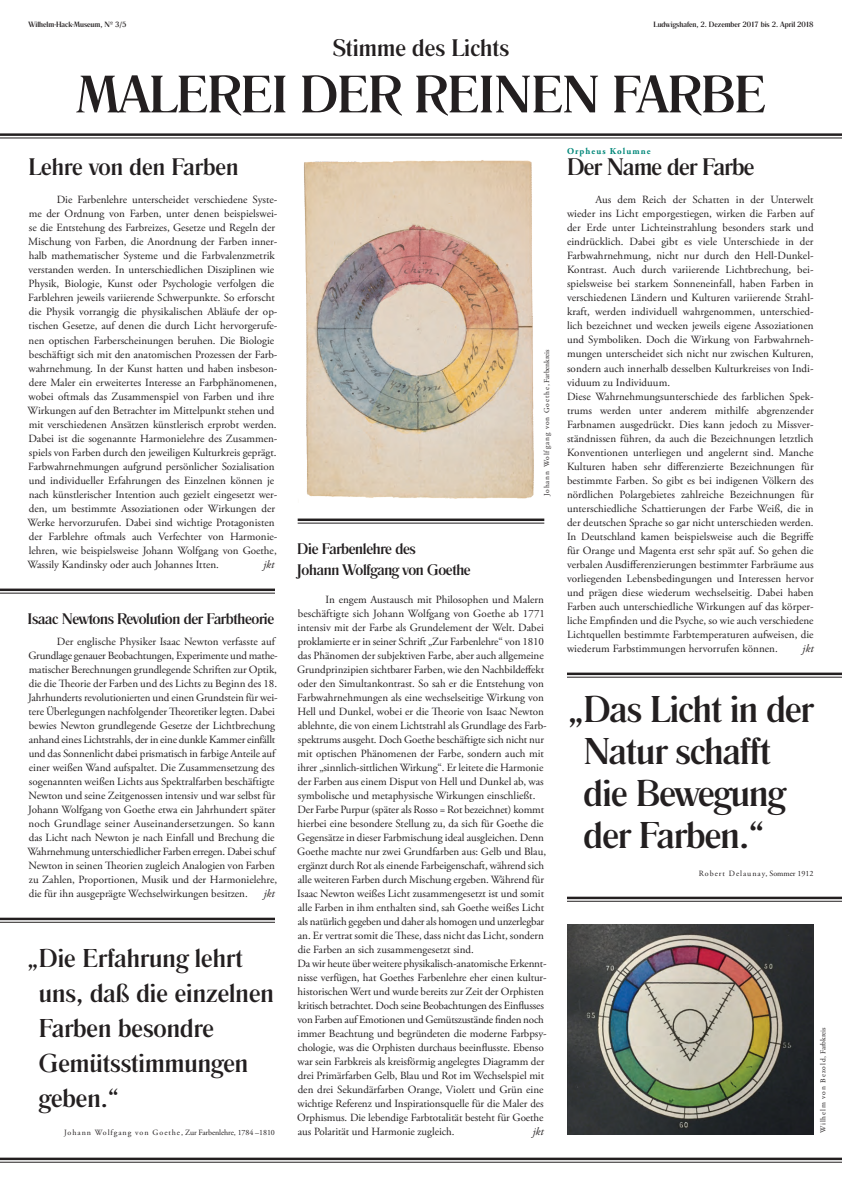
<style>
.page{position:relative;width:842px;height:1191px;background:#fff}
.page>*{position:absolute;margin:0;border:0;box-sizing:border-box;transform-origin:0 0}
.t1{font:500 55px "Romana EF";letter-spacing:-.02em;color:#231f20}
.Absatzformat_1{font:500 39px/42px "Romana EF";letter-spacing:-.02em;color:#231f20}
.Absatzformat_1-2{font:500 27px/35px "Romana EF";color:#231f20}
.t2{font:500 25px "Romana EF";color:#231f20}
.t3{font:500 25px "Romana EF";letter-spacing:-.025em;color:#231f20}
.Absatzformat_1-3{font:500 16px "Romana EF";letter-spacing:-.02em;color:#231f20}
.Absatzformat_1-4{font:11px/14px "Adobe Garamond Pro";color:#231f20}
.Absatzformat_1-5{font:italic 11px "Adobe Garamond Pro";color:#231f20}
.t4{font:700 9px "Adobe Garamond Pro";letter-spacing:.12em;color:#008779}
.t5{font:500 8px "Romana EF";color:#231f20}
.Absatzformat_1-6{font:8px "Adobe Garamond Pro";letter-spacing:.04em;color:#231f20}
.Absatzformat_1-7{font:8px "Adobe Garamond Pro";letter-spacing:.11em;color:#231f20}
.t6{font:7.5px "Adobe Garamond Pro";letter-spacing:.115em;color:#231f20}
</style>
<div class="page">
<hr style="left:0;top:133px;width:842px;height:3px;background:#231f20">
<hr style="left:0;top:138px;width:842px;height:1px;background:#231f20">
<hr style="left:0;top:588px;width:275px;height:3px;background:#231f20">
<hr style="left:0;top:593px;width:275px;height:1px;background:#231f20">
<hr style="left:0;top:917px;width:275px;height:3px;background:#231f20">
<hr style="left:0;top:922px;width:275px;height:1px;background:#231f20">
<hr style="left:298px;top:518px;width:246px;height:3px;background:#231f20">
<hr style="left:298px;top:523px;width:246px;height:1px;background:#231f20">
<hr style="left:0;top:1157px;width:842px;height:3px;background:#231f20">
<hr style="left:0;top:1161px;width:842px;height:1px;background:#231f20">
<hr style="left:567px;top:672px;width:275px;height:3px;background:#231f20">
<hr style="left:567px;top:677px;width:275px;height:1px;background:#231f20">
<hr style="left:567px;top:896px;width:275px;height:3px;background:#231f20">
<hr style="left:567px;top:901px;width:275px;height:1px;background:#231f20">
<img style="left:304px;top:160px;width:230px;height:339px">
<img style="left:567px;top:924px;width:247px;height:210px">
<p class="t5" style="left:28px;top:20px;width:100px">Wilhelm-Hack-Museum, Nº 3/5</p>
<p class="t2" style="left:333px;top:35px;width:178px">Stimme des Lichts</p>
<p class="t5" style="left:653px;top:20px;width:162px">Ludwigshafen, 2. Dezember 2017 bis 2. April 2018</p>
<p class="t1" style="left:76px;top:65px;width:691px">MALEREI DER REINEN FARBE</p>
<p class="t2" style="left:28px;top:154px;width:212px">Lehre von den Farben</p>
<p class="Absatzformat_1-4" style="left:28px;top:193px;width:251px;text-indent:29px">Die Farbenlehre unterscheidet verschiedene Syste&shy;me der Ordnung von Farben, unter denen beispielswei&shy;se die Entstehung des Farbreizes, Gesetze und Regeln der Mischung von Farben, die Anordnung der Farben inner&shy;halb mathematischer Systeme und die Farbvalenzmetrik verstanden werden. In unterschiedlichen Disziplinen wie Physik, Biologie, Kunst oder Psychologie verfolgen die Farblehren jeweils variierende Schwerpunkte. So erforscht die Physik vorrangig die physikalischen Abläufe der op&shy;tischen Gesetze, auf denen die durch Licht hervorgerufe&shy;nen optischen Farberscheinungen beruhen. Die Biologie beschäftigt sich mit den anatomischen Prozessen der Farb&shy;wahrnehmung. In der Kunst hatten und haben insbeson&shy;dere Maler ein erweitertes Interesse an Farbphänomenen, wobei oftmals das Zusammenspiel von Farben und ihre Wirkungen auf den Betrachter im Mittelpunkt stehen und mit verschiedenen Ansätzen künstlerisch erprobt werden.<br>Dabei ist die sogenannte Harmonielehre des Zusammen&shy;spiels von Farben durch den jeweiligen Kulturkreis geprägt.<br>Farbwahrnehmungen aufgrund persönlicher Sozialisation und individueller Erfahrungen des Einzelnen können je nach künstlerischer Intention auch gezielt eingesetzt wer&shy;den, um bestimmte Assoziationen oder Wirkungen der Werke hervorzurufen. Dabei sind wichtige Protagonisten der Farblehre oftmals auch Verfechter von Harmonie&shy;lehren, wie beispielsweise Johann Wolfgang von Goethe, Wassily Kandinsky oder auch Johannes Itten.</p>
<p class="Absatzformat_1-5" style="left:263px;top:557px;width:12px">jkt</p>
<p class="Absatzformat_1-3" style="left:28px;top:610px;width:248px">Isaac Newtons Revolution der Farbtheorie</p>
<p class="Absatzformat_1-4" style="left:28px;top:634px;width:252px;text-indent:29px">Der englische Physiker Isaac Newton verfasste auf Grundlage genauer Beobachtungen, Experimente und mathe&shy;matischer Berechnungen grundlegende Schriften zur Optik, die die Theorie der Farben und des Lichts zu Beginn des 18.<br>Jahrhunderts revolutionierten und einen Grundstein für wei&shy;tere Überlegungen nachfolgender Theoretiker legten. Dabei bewies Newton grundlegende Gesetze der Lichtbrechung anhand eines Lichtstrahls, der in eine dunkle Kammer einfällt und das Sonnenlicht dabei prismatisch in farbige Anteile auf einer weißen Wand aufspaltet. Die Zusammensetzung des sogenannten weißen Lichts aus Spektralfarben beschäftigte Newton und seine Zeitgenossen intensiv und war selbst für Johann Wolfgang von Goethe etwa ein Jahrhundert später noch Grundlage seiner Auseinandersetzungen. So kann das Licht nach Newton je nach Einfall und Brechung die Wahrnehmung unterschiedlicher Farben erregen. Dabei schuf Newton in seinen Theorien zugleich Analogien von Farben zu Zahlen, Proportionen, Musik und der Harmonielehre, die für ihn ausgeprägte Wechselwirkungen besitzen.</p>
<p class="Absatzformat_1-5" style="left:264px;top:886px;width:12px">jkt</p>
<p class="Absatzformat_1-2" style="left:39px;top:941px;width:236px;text-indent:-12px">„Die Erfahrung lehrt uns, daß die einzelnen<br>Farben besondre<br>Gemütsstimmungen geben.“</p>
<p class="Absatzformat_1-6" style="left:64px;top:1127px;width:212px">Johann Wolfgang von Goethe, Zur Farbenlehre, 1784 –1810</p>
<p class="Absatzformat_1-3" style="left:297px;top:540px;width:120px">Die Farbenlehre des</p>
<p class="Absatzformat_1-3" style="left:297px;top:561px;width:175px">Johann Wolfgang von Goethe</p>
<p class="t6" style="left:542px;top:496px;width:148px;rotate:-90deg">Johann Wolfgang von Goethe, Farbenkreis</p>
<p class="Absatzformat_1-4" style="left:297px;top:592px;width:251px;text-indent:28px">In engem Austausch mit Philosophen und Malern beschäftigte sich Johann Wolfgang von Goethe ab 1771 intensiv mit der Farbe als Grundelement der Welt. Dabei proklamierte er in seiner Schrift „Zur Farbenlehre“ von 1810 das Phänomen der subjektiven Farbe, aber auch allgemeine Grundprinzipien sichtbarer Farben, wie den Nachbildeffekt oder den Simultankontrast. So sah er die Entstehung von Farbwahrnehmungen als eine wechselseitige Wirkung von Hell und Dunkel, wobei er die Theorie von Isaac Newton ablehnte, die von einem Lichtstrahl als Grundlage des Farb&shy;spektrums ausgeht. Doch Goethe beschäftigte sich nicht nur mit optischen Phänomenen der Farbe, sondern auch mit ihrer „sinnlich-sittlichen Wirkung“. Er leitete die Harmonie der Farben aus einem Disput von Hell und Dunkel ab, was symbolische und metaphysische Wirkungen einschließt.</p>
<p class="Absatzformat_1-4" style="left:297px;top:802px;width:250px">Der Farbe Purpur (später als Rosso = Rot bezeichnet) kommt hierbei eine besondere Stellung zu, da sich für Goethe die Gegensätze in dieser Farbmischung ideal ausgleichen. Denn Goethe machte nur zwei Grundfarben aus: Gelb und Blau, ergänzt durch Rot als einende Farbeigenschaft, während sich alle weiteren Farben durch Mischung ergeben. Während für Isaac Newton weißes Licht zusammengesetzt ist und somit alle Farben in ihm enthalten sind, sah Goethe weißes Licht als natürlich gegeben und daher als homogen und unzerlegbar an. Er vertrat somit die These, dass nicht das Licht, sondern die Farben an sich zusammengesetzt sind.</p>
<p class="Absatzformat_1-4" style="left:297px;top:956px;width:251px">Da wir heute über weitere physikalisch-anatomische Erkennt&shy;nisse verfügen, hat Goethes Farbenlehre eher einen kultur&shy;historischen Wert und wurde bereits zur Zeit der Orphisten kritisch betrachtet. Doch seine Beobachtungen des Einflusses von Farben auf Emotionen und Gemütszustände finden noch immer Beachtung und begründeten die moderne Farbpsy&shy;chologie, was die Orphisten durchaus beeinflusste. Ebenso war sein Farbkreis als kreisförmig angelegtes Diagramm der drei Primärfarben Gelb, Blau und Rot im Wechselspiel mit den drei Sekundärfarben Orange, Violett und Grün eine wichtige Referenz und Inspirationsquelle für die Maler des Orphismus. Die lebendige Farbtotalität besteht für Goethe aus Polarität und Harmonie zugleich.</p>
<p class="Absatzformat_1-5" style="left:533px;top:1124px;width:12px">jkt</p>
<p class="t4" style="left:567px;top:146px;width:85px">Orpheus Kolumne</p>
<p class="t3" style="left:567px;top:154px;width:189px">Der Name der Farbe</p>
<p class="Absatzformat_1-4" style="left:567px;top:193px;width:248px;text-align:justify;text-indent:28px">Aus dem Reich der Schatten in der Unterwelt wieder ins Licht emporgestiegen, wirken die Farben auf der Erde unter Lichteinstrahlung besonders stark und eindrücklich. Dabei gibt es viele Unterschiede in der Farbwahrnehmung, nicht nur durch den Hell-Dunkel-Kontrast. Auch durch variierende Lichtbrechung, bei&shy;spielsweise bei starkem Sonneneinfall, haben Farben in verschiedenen Ländern und Kulturen variierende Strahl&shy;kraft, werden individuell wahrgenommen, unterschied&shy;lich bezeichnet und wecken jeweils eigene Assoziationen und Symboliken. Doch die Wirkung von Farbwahrneh&shy;mungen unterscheidet sich nicht nur zwischen Kulturen, sondern auch innerhalb desselben Kulturkreises von Indi&shy;viduum zu Individuum.</p>
<p class="Absatzformat_1-4" style="left:567px;top:389px;width:248px;text-align:justify">Diese Wahrnehmungsunterschiede des farblichen Spek&shy;trums werden unter anderem mithilfe abgrenzender Farbnamen ausgedrückt. Dies kann jedoch zu Missver&shy;ständnissen führen, da auch die Bezeichnungen letztlich Konventionen unterliegen und angelernt sind. Manche Kulturen haben sehr differenzierte Bezeichnungen für bestimmte Farben. So gibt es bei indigenen Völkern des nördlichen Polargebietes zahlreiche Bezeichnungen für unterschiedliche Schattierungen der Farbe Weiß, die in der deutschen Sprache so gar nicht unterschieden werden.<br>In Deutschland kamen beispielsweise auch die Begriffe für Orange und Magenta erst sehr spät auf. So gehen die verbalen Ausdifferenzierungen bestimmter Farbräume aus vorliegenden Lebensbedingungen und Interessen hervor und prägen diese wiederum wechselseitig. Dabei haben Farben auch unterschiedliche Wirkungen auf das körper&shy;liche Empfinden und die Psyche, so wie auch verschiedene Lichtquellen bestimmte Farbtemperaturen aufweisen, die wiederum Farbstimmungen hervorrufen können.</p>
<p class="Absatzformat_1-5" style="left:803px;top:641px;width:13px">jkt</p>
<p class="Absatzformat_1" style="left:584px;top:688px;width:232px;text-indent:-17px">„Das Licht in der<br>Natur schafft die Bewegung der Farben.“</p>
<p class="Absatzformat_1-7" style="left:699px;top:868px;width:116px">Robert Delaunay, Sommer 1912</p>
<p class="t6" style="left:818px;top:1133px;width:107px;rotate:-90deg">Wilhelm von Bezold, Farbkreis</p>
</div>
